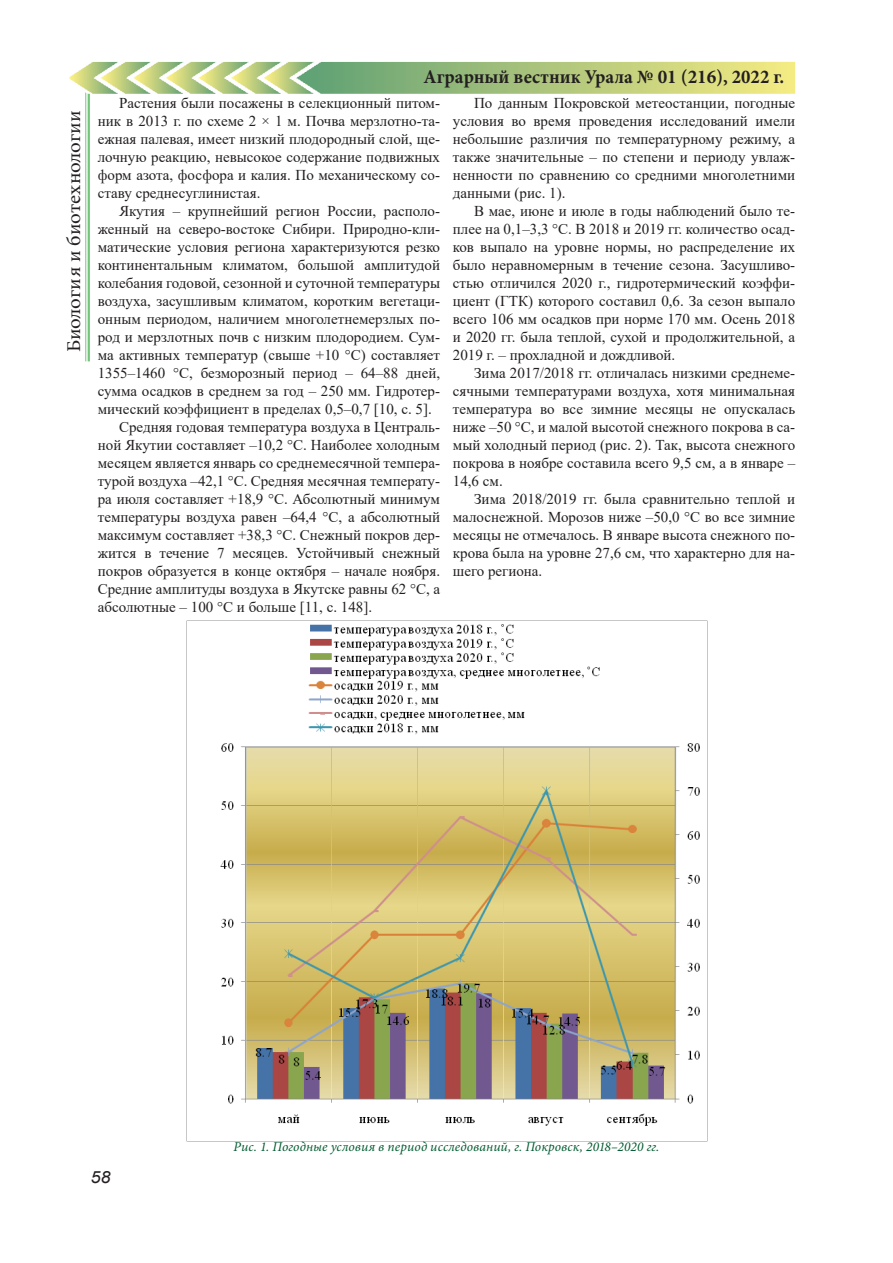
<style>
.page{position:relative;width:893px;height:1263px;background:#fff}
.page>*{position:absolute;margin:0;border:0;box-sizing:border-box;transform-origin:0 0}
.t1{font:700 19.5px "Minion Pro";color:#231f20;scale:.96 1}
.t2{font:19.5px "Minion Pro";letter-spacing:-.01em;color:#231f20;scale:1.08 1}
.t3{font:italic 16.8px "Arial";color:#231f20;scale:1.08 1}
.t4{font:15px/18px "Times New Roman";color:#231f20;text-align:justify}
.t5{font:italic 13.5px "Minion Pro";letter-spacing:.01em;color:#025b30}
</style>
<div class="page">
<hr style="left:88px;top:92px;width:2px;height:269px;background:#40ae49">
<hr style="left:85px;top:92px;width:1px;height:269px;background:#40ae49">
<img style="left:69px;top:62px;width:726px;height:32px">
<img style="left:187px;top:620px;width:520px;height:506px">
<h1 class="t2" style="left:61px;top:352px;width:226px;rotate:-90deg">Биология и биотехнологии</h1>
<h1 class="t1" style="left:423px;top:63px;width:377px">Аграрный вестник Урала № 01 (216), 2022 г.</h1>
<p class="t4" style="left:98px;top:94px;width:344px;text-indent:21px">Растения были посажены в селекционный питом&shy;ник в 2013 г. по схеме 2 × 1 м. Почва мерзлотно-та&shy;ежная палевая, имеет низкий плодородный слой, ще&shy;лочную реакцию, невысокое содержание подвижных форм азота, фосфора и калия. По механическому со&shy;ставу среднесуглинистая.</p>
<p class="t4" style="left:119px;top:202px;width:323px">Якутия – крупнейший регион России, располо-</p>
<p class="t4" style="left:98px;top:220px;width:344px">женный на северо-востоке Сибири. Природно-кли-</p>
<p class="t4" style="left:98px;top:238px;width:344px">матические условия региона характеризуются резко</p>
<p class="t4" style="left:98px;top:256px;width:344px">континентальным климатом, большой амплитудой</p>
<p class="t4" style="left:98px;top:274px;width:344px">колебания годовой, сезонной и суточной температуры</p>
<p class="t4" style="left:98px;top:292px;width:344px">воздуха, засушливым климатом, коротким вегетаци-</p>
<p class="t4" style="left:98px;top:310px;width:344px">онным периодом, наличием многолетнемерзлых по-</p>
<p class="t4" style="left:98px;top:328px;width:344px">род и мерзлотных почв с низким плодородием. Сум-</p>
<p class="t4" style="left:98px;top:346px;width:344px">ма активных температур (свыше +10 °С) составляет</p>
<p class="t4" style="left:98px;top:364px;width:344px">1355–1460 °С, безморозный период – 64–88 дней,</p>
<p class="t4" style="left:98px;top:382px;width:344px">сумма осадков в среднем за год – 250 мм. Гидротер-</p>
<p class="t4" style="left:98px;top:400px;width:335px">мический коэффициент в пределах 0,5–0,7 [10, с. 5].</p>
<p class="t4" style="left:119px;top:418px;width:323px">Средняя годовая температура воздуха в Централь-</p>
<p class="t4" style="left:98px;top:436px;width:344px">ной Якутии составляет –10,2 °С. Наиболее холодным</p>
<p class="t4" style="left:98px;top:454px;width:344px">месяцем является январь со среднемесячной темпера-</p>
<p class="t4" style="left:98px;top:472px;width:344px">турой воздуха –42,1 °С. Средняя месячная температу-</p>
<p class="t4" style="left:98px;top:490px;width:344px">ра июля составляет +18,9 °С. Абсолютный минимум</p>
<p class="t4" style="left:98px;top:508px;width:344px">температуры воздуха равен –64,4 °С, а абсолютный</p>
<p class="t4" style="left:98px;top:526px;width:344px">максимум составляет +38,3 °С. Снежный покров дер-</p>
<p class="t4" style="left:98px;top:544px;width:344px">жится в течение 7 месяцев. Устойчивый снежный</p>
<p class="t4" style="left:98px;top:562px;width:344px">покров образуется в конце октября – начале ноября.</p>
<p class="t4" style="left:98px;top:580px;width:344px">Средние амплитуды воздуха в Якутске равны 62 °С, а</p>
<p class="t4" style="left:98px;top:598px;width:276px">абсолютные – 100 °С и больше [11, с. 148].</p>
<p class="t4" style="left:453px;top:94px;width:344px;text-indent:21px">По данным Покровской метеостанции, погодные условия во время проведения исследований имели небольшие различия по температурному режиму, а также значительные – по степени и периоду увлаж&shy;ненности по сравнению со средними многолетними данными (рис. 1).</p>
<p class="t4" style="left:453px;top:202px;width:344px;text-indent:21px">В мае, июне и июле в годы наблюдений было те&shy;плее на 0,1–3,3 °С. В 2018 и 2019 гг. количество осад&shy;ков выпало на уровне нормы, но распределение их было неравномерным в течение сезона. Засушливо&shy;стью отличился 2020 г., гидротермический коэффи&shy;циент (ГТК) которого составил 0,6. За сезон выпало всего 106 мм осадков при норме 170 мм. Осень 2018 и 2020 гг. была теплой, сухой и продолжительной, а 2019 г. – прохладной и дождливой.</p>
<p class="t4" style="left:453px;top:364px;width:344px;text-indent:21px">Зима 2017/2018 гг. отличалась низкими среднеме&shy;сячными температурами воздуха, хотя минимальная температура во все зимние месяцы не опускалась ниже –50 °С, и малой высотой снежного покрова в са&shy;мый холодный период (рис. 2). Так, высота снежного покрова в ноябре составила всего 9,5 см, а в январе – 14,6 см.</p>
<p class="t4" style="left:453px;top:490px;width:344px;text-indent:21px">Зима 2018/2019 гг. была сравнительно теплой и малоснежной. Морозов ниже –50,0 °С во все зимние месяцы не отмечалось. В январе высота снежного по&shy;крова была на уровне 27,6 см, что характерно для на&shy;шего региона.</p>
<p class="t3" style="left:90px;top:1166px;width:20px">58</p>
<p class="t5" style="left:234px;top:1138px;width:427px">Рис. 1. Погодные условия в период исследований, г. Покровск, 2018–2020 гг.</p>
</div>
